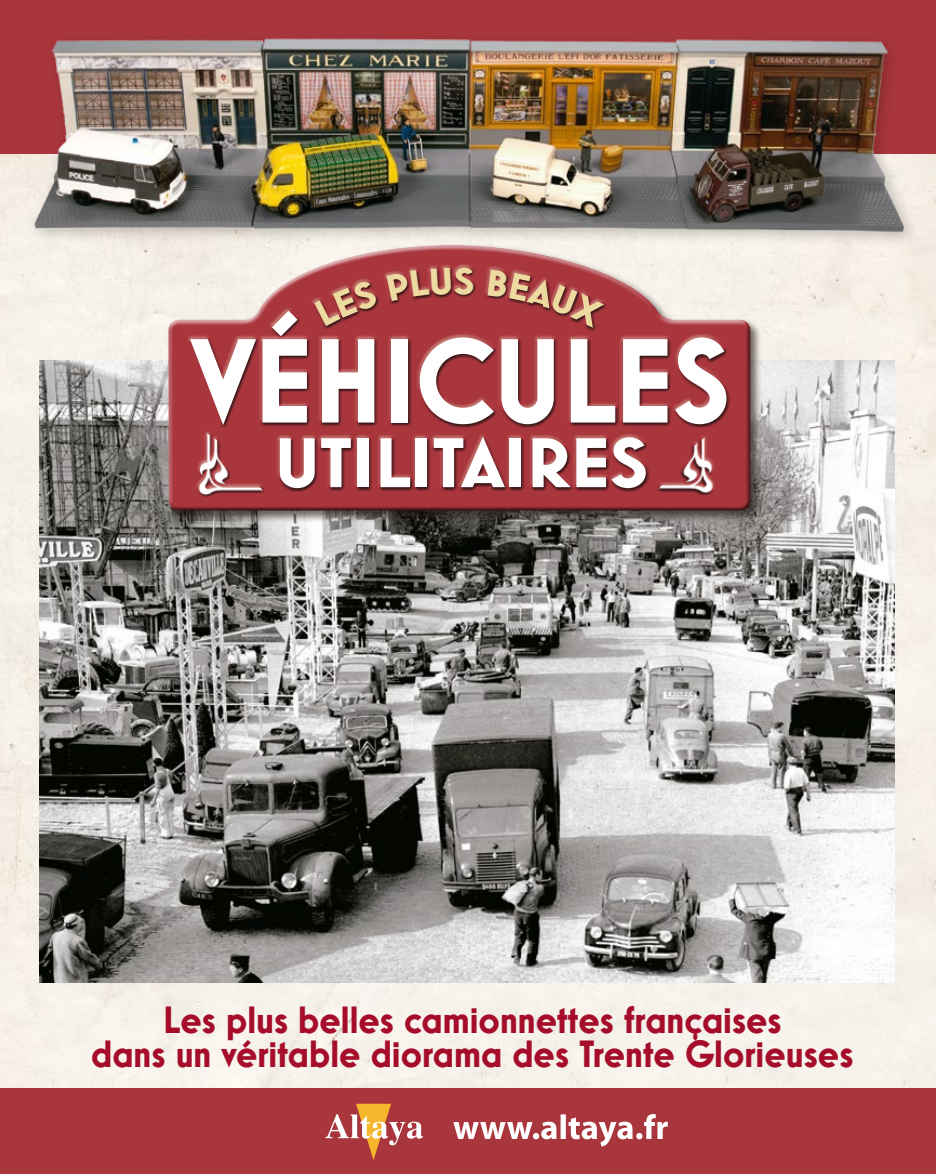
<style>
.page{position:relative;width:936px;height:1174px;background:#fff}
.page>*{position:absolute;margin:0;border:0;box-sizing:border-box;transform-origin:0 0}
.t1{font:700 121.65px "Mostra Nuova Alt D";letter-spacing:-.02em;color:#fff}
.t2{font:700 71.4px "Mostra Nuova Alt D";letter-spacing:-.015em;color:#fff;scale:1.14 1}
.t3{font:700 38.55px/33.3px "Mostra Nuova Alt D";color:#a50d2a;text-align:center}
</style>
<div class="page">
<div style="left:0;top:0;width:935px;height:1174px;background:#f6f1ea"></div>
<div style="left:0;top:0;width:935px;height:154px;background:#a9363d"></div>
<div style="left:27px;top:30px;width:892px;height:218px;background:#110700;opacity:.25"></div>
<img style="left:27px;top:35px;width:882px;height:200px">
<div style="left:0;top:1089px;width:935px;height:85px;background:#a9363d"></div>
<img style="left:40px;top:360px;width:854px;height:623px">
<div style="left:166px;top:243px;width:596px;height:280px;background:#1e120d;opacity:.62"></div>
<div style="left:167px;top:243px;width:583px;height:264px;background:#fff;opacity:.75"></div>
<div style="left:167px;top:302px;width:583px;height:209px;background:#1e120d;opacity:.75"></div>
<div style="left:311px;top:264px;width:296px;height:63px;background:#a6b894;opacity:.5"></div>
<div style="left:312px;top:266px;width:295px;height:66px;background:#446760;opacity:.84"></div>
<div style="left:187px;top:308px;width:539px;height:181px;background:#a6b894;opacity:.5"></div>
<div style="left:190px;top:317px;width:540px;height:175px;background:#446760;opacity:.84"></div>
<img style="left:189px;top:429px;width:78px;height:75px">
<img style="left:654px;top:427px;width:71px;height:75px">
<svg style="left:325px;top:1103px;width:98px;height:57px"></svg>
<svg style="left:453px;top:1114px;width:214px;height:32px"></svg>
<svg style="left:314px;top:280px;width:64px;height:46px;background:#9a383d"></svg>
<svg style="left:386px;top:267px;width:87px;height:34px;background:#94383c"></svg>
<svg style="left:487px;top:269px;width:117px;height:59px;background:#9c393e"></svg>
<h1 class="t1" style="left:192px;top:310px;width:539px">VÉHICULES</h1>
<h2 class="t2" style="left:273px;top:421px;width:330px">UTILITAIRES</h2>
<p class="t3" style="left:91px;top:1003px;width:763px">Les plus belles camionnettes françaises<br>dans un véritable diorama des Trente Glorieuses</p>
</div>
